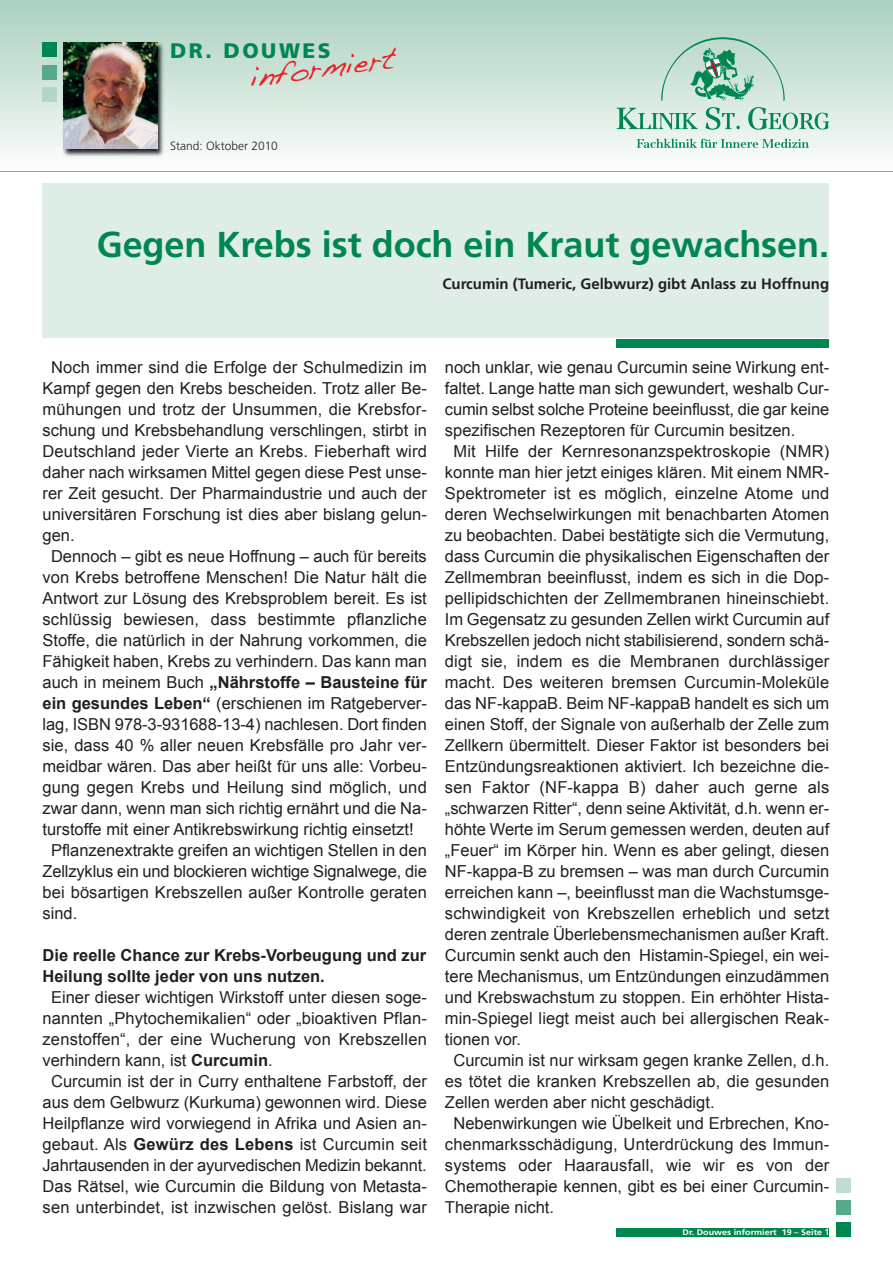
<style>
.page{position:relative;width:893px;height:1263px;background:#fff}
.page>*{position:absolute;margin:0;border:0;box-sizing:border-box;transform-origin:0 0}
.t1{font:700 36px "Frutiger";color:#008650}
.t2{font:30px "Handwriting Dakota";color:#ee1d23}
.t3{font:900 21px "Frutiger";letter-spacing:.12em;color:#008650}
.t4{font:16.5px "Arial";color:#231f20}
.t5{font:700 16.5px/21px "Arial";color:#231f20}
.t6{font:700 15px "Frutiger";color:#231f20}
.t7{font:300 12px "Frutiger";color:#231f20}
.t8{font:700 8.1px "Frutiger";color:#fff;scale:1.11 1}
.s1{font-weight:400}
.s2{font-weight:700}
.s3{font-size:9px}
</style>
<div class="page">
<div style="left:836px;top:1222px;width:14px;height:15px;background:#008650"></div>
<div style="left:836px;top:1200px;width:14px;height:15px;background:#5a8"></div>
<div style="left:836px;top:1178px;width:14px;height:15px;background:#c2ddcf"></div>
<hr style="left:0;top:169px;width:893px;height:3px;background:#008650">
<div style="left:617px;top:339px;width:212px;height:8px;background:#008650"></div>
<div style="left:43px;top:183px;width:786px;height:155px;background:#deede6"></div>
<div style="left:617px;top:1228px;width:212px;height:9px;background:#008650"></div>
<div style="left:0;top:0;width:893px;height:170px;background:linear-gradient(to bottom,#a9d0bd,#f9fcfb)"></div>
<svg style="left:661px;top:37px;width:124px;height:64px;background:#a4cfbc"></svg>
<svg style="left:617px;top:108px;width:81px;height:21px;background:#9ccfba"></svg>
<svg style="left:705px;top:107px;width:35px;height:23px"></svg>
<svg style="left:748px;top:107px;width:81px;height:23px;background:#a3d2be"></svg>
<svg style="left:637px;top:139px;width:172px;height:9px;background:#a2d2bf"></svg>
<img style="left:58px;top:37px;width:111px;height:123px">
<img style="left:64px;top:43px;width:93px;height:106px">
<div style="left:43px;top:43px;width:14px;height:14px;background:#008650"></div>
<div style="left:43px;top:65px;width:14px;height:15px;background:#5a8"></div>
<div style="left:43px;top:87px;width:14px;height:15px;background:#b4d6c5"></div>
<p class="t3" style="left:170px;top:39px;width:162px">DR. DOUWES</p>
<h2 class="t2" style="left:247px;top:60px;width:148px;rotate:-8deg">informiert</h2>
<p class="t7" style="left:170px;top:138px;width:109px">Stand: Oktober 2010</p>
<h1 class="t1" style="left:97px;top:229px;width:734px">Gegen Krebs ist doch ein Kraut gewachsen.</h1>
<p class="t6" style="left:442px;top:278px;width:388px">Curcumin (Tumeric, Gelbwurz) gibt Anlass zu Hoffnung</p>
<p class="t4" style="left:51px;top:361px;width:377px">Noch immer sind die Erfolge der Schulmedizin im</p>
<p class="t4" style="left:43px;top:382px;width:386px">Kampf gegen den Krebs bescheiden. Trotz aller Be-</p>
<p class="t4" style="left:43px;top:403px;width:386px">mühungen und trotz der Unsummen, die Krebsfor-</p>
<p class="t4" style="left:43px;top:424px;width:386px">schung und Krebsbehandlung verschlingen, stirbt in</p>
<p class="t4" style="left:43px;top:445px;width:386px">Deutschland jeder Vierte an Krebs. Fieberhaft wird</p>
<p class="t4" style="left:43px;top:466px;width:386px">daher nach wirksamen Mittel gegen diese Pest unse-</p>
<p class="t4" style="left:43px;top:487px;width:386px">rer Zeit gesucht. Der Pharmaindustrie und auch der</p>
<p class="t4" style="left:43px;top:508px;width:386px">universitären Forschung ist dies aber bislang gelun-</p>
<p class="t4" style="left:43px;top:529px;width:34px">gen.</p>
<p class="t4" style="left:51px;top:550px;width:377px">Dennoch – gibt es neue Hoffnung – auch für bereits</p>
<p class="t4" style="left:43px;top:571px;width:386px">von Krebs betroffene Menschen! Die Natur hält die</p>
<p class="t4" style="left:43px;top:592px;width:386px">Antwort zur Lösung des Krebsproblem bereit. Es ist</p>
<p class="t4" style="left:43px;top:613px;width:386px">schlüssig bewiesen, dass bestimmte pflanzliche</p>
<p class="t4" style="left:43px;top:634px;width:386px">Stoffe, die natürlich in der Nahrung vorkommen, die</p>
<p class="t4" style="left:43px;top:655px;width:386px">Fähigkeit haben, Krebs zu verhindern. Das kann man</p>
<p class="t5" style="left:43px;top:673px;width:386px"><span class="s1">auch in meinem Buch</span> „Nährstoffe – Bausteine für</p>
<p class="t4" style="left:43px;top:697px;width:386px"><span class="s2">ein gesundes Leben“</span> (erschienen im Ratgeberver-</p>
<p class="t4" style="left:43px;top:718px;width:386px">lag, ISBN 978-3-931688-13-4) nachlesen. Dort finden</p>
<p class="t4" style="left:43px;top:739px;width:386px">sie, dass 40 % aller neuen Krebsfälle pro Jahr ver-</p>
<p class="t4" style="left:43px;top:760px;width:386px">meidbar wären. Das aber heißt für uns alle: Vorbeu-</p>
<p class="t4" style="left:43px;top:781px;width:386px">gung gegen Krebs und Heilung sind möglich, und</p>
<p class="t4" style="left:43px;top:802px;width:386px">zwar dann, wenn man sich richtig ernährt und die Na-</p>
<p class="t4" style="left:43px;top:823px;width:373px">turstoffe mit einer Antikrebswirkung richtig einsetzt!</p>
<p class="t4" style="left:51px;top:844px;width:377px">Pflanzenextrakte greifen an wichtigen Stellen in den</p>
<p class="t4" style="left:43px;top:865px;width:386px">Zellzyklus ein und blockieren wichtige Signalwege, die</p>
<p class="t4" style="left:43px;top:886px;width:386px">bei bösartigen Krebszellen außer Kontrolle geraten</p>
<p class="t4" style="left:43px;top:907px;width:36px">sind.</p>
<p class="t5" style="left:43px;top:946px;width:385px">Die reelle Chance zur Krebs-Vorbeugung und zur<br>Heilung sollte jeder von uns nutzen.</p>
<p class="t4" style="left:51px;top:991px;width:377px">Einer dieser wichtigen Wirkstoff unter diesen soge-</p>
<p class="t4" style="left:43px;top:1012px;width:386px">nannten „Phytochemikalien“ oder „bioaktiven Pflan-</p>
<p class="t4" style="left:43px;top:1033px;width:386px">zenstoffen“, der eine Wucherung von Krebszellen</p>
<p class="t4" style="left:43px;top:1054px;width:232px">verhindern kann, ist <span class="s2">Curcumin</span>.</p>
<p class="t4" style="left:51px;top:1075px;width:377px">Curcumin ist der in Curry enthaltene Farbstoff, der</p>
<p class="t4" style="left:43px;top:1096px;width:386px">aus dem Gelbwurz (Kurkuma) gewonnen wird. Diese</p>
<p class="t4" style="left:43px;top:1117px;width:386px">Heilpflanze wird vorwiegend in Afrika und Asien an-</p>
<p class="t4" style="left:43px;top:1138px;width:386px">gebaut. Als <span class="s2">Gewürz des Lebens</span> ist Curcumin seit</p>
<p class="t4" style="left:43px;top:1159px;width:386px">Jahrtausenden in der ayurvedischen Medizin bekannt.</p>
<p class="t4" style="left:43px;top:1180px;width:386px">Das Rätsel, wie Curcumin die Bildung von Metasta-</p>
<p class="t4" style="left:43px;top:1201px;width:386px">sen unterbindet, ist inzwischen gelöst. Bislang war</p>
<p class="t4" style="left:445px;top:361px;width:386px">noch unklar, wie genau Curcumin seine Wirkung ent-</p>
<p class="t4" style="left:445px;top:382px;width:386px">faltet. Lange hatte man sich gewundert, weshalb Cur-</p>
<p class="t4" style="left:445px;top:403px;width:386px">cumin selbst solche Proteine beeinflusst, die gar keine</p>
<p class="t4" style="left:445px;top:424px;width:352px">spezifischen Rezeptoren für Curcumin besitzen.</p>
<p class="t4" style="left:453px;top:445px;width:377px">Mit Hilfe der Kernresonanzspektroskopie (NMR)</p>
<p class="t4" style="left:445px;top:466px;width:386px">konnte man hier jetzt einiges klären. Mit einem NMR-</p>
<p class="t4" style="left:445px;top:487px;width:386px">Spektrometer ist es möglich, einzelne Atome und</p>
<p class="t4" style="left:445px;top:508px;width:386px">deren Wechselwirkungen mit benachbarten Atomen</p>
<p class="t4" style="left:445px;top:529px;width:386px">zu beobachten. Dabei bestätigte sich die Vermutung,</p>
<p class="t4" style="left:445px;top:550px;width:386px">dass Curcumin die physikalischen Eigenschaften der</p>
<p class="t4" style="left:445px;top:571px;width:386px">Zellmembran beeinflusst, indem es sich in die Dop-</p>
<p class="t4" style="left:445px;top:592px;width:386px">pellipidschichten der Zellmembranen hineinschiebt.</p>
<p class="t4" style="left:445px;top:613px;width:386px">Im Gegensatz zu gesunden Zellen wirkt Curcumin auf</p>
<p class="t4" style="left:445px;top:634px;width:386px">Krebszellen jedoch nicht stabilisierend, sondern schä-</p>
<p class="t4" style="left:445px;top:655px;width:386px">digt sie, indem es die Membranen durchlässiger</p>
<p class="t4" style="left:445px;top:676px;width:386px">macht. Des weiteren bremsen Curcumin-Moleküle</p>
<p class="t4" style="left:445px;top:697px;width:386px">das NF-kappaB. Beim NF-kappaB handelt es sich um</p>
<p class="t4" style="left:445px;top:718px;width:386px">einen Stoff, der Signale von außerhalb der Zelle zum</p>
<p class="t4" style="left:445px;top:739px;width:386px">Zellkern übermittelt. Dieser Faktor ist besonders bei</p>
<p class="t4" style="left:445px;top:760px;width:386px">Entzündungsreaktionen aktiviert. Ich bezeichne die-</p>
<p class="t4" style="left:445px;top:781px;width:386px">sen Faktor (NF-kappa B) daher auch gerne als</p>
<p class="t4" style="left:445px;top:802px;width:386px">„schwarzen Ritter“, denn seine Aktivität, d.h. wenn er-</p>
<p class="t4" style="left:445px;top:823px;width:386px">höhte Werte im Serum gemessen werden, deuten auf</p>
<p class="t4" style="left:445px;top:844px;width:386px">„Feuer“ im Körper hin. Wenn es aber gelingt, diesen</p>
<p class="t4" style="left:445px;top:865px;width:386px">NF-kappa-B zu bremsen – was man durch Curcumin</p>
<p class="t4" style="left:445px;top:886px;width:386px">erreichen kann –, beeinflusst man die Wachstumsge-</p>
<p class="t4" style="left:445px;top:907px;width:386px">schwindigkeit von Krebszellen erheblich und setzt</p>
<p class="t4" style="left:445px;top:928px;width:386px">deren zentrale Überlebensmechanismen außer Kraft.</p>
<p class="t4" style="left:445px;top:949px;width:386px">Curcumin senkt auch den Histamin-Spiegel, ein wei-</p>
<p class="t4" style="left:445px;top:970px;width:386px">tere Mechanismus, um Entzündungen einzudämmen</p>
<p class="t4" style="left:445px;top:991px;width:386px">und Krebswachstum zu stoppen. Ein erhöhter Hista-</p>
<p class="t4" style="left:445px;top:1012px;width:386px">min-Spiegel liegt meist auch bei allergischen Reak-</p>
<p class="t4" style="left:445px;top:1033px;width:78px">tionen vor.</p>
<p class="t4" style="left:453px;top:1054px;width:377px">Curcumin ist nur wirksam gegen kranke Zellen, d.h.</p>
<p class="t4" style="left:445px;top:1075px;width:386px">es tötet die kranken Krebszellen ab, die gesunden</p>
<p class="t4" style="left:445px;top:1096px;width:271px">Zellen werden aber nicht geschädigt.</p>
<p class="t4" style="left:453px;top:1117px;width:377px">Nebenwirkungen wie Übelkeit und Erbrechen, Kno-</p>
<p class="t4" style="left:445px;top:1138px;width:386px">chenmarksschädigung, Unterdrückung des Immun-</p>
<p class="t4" style="left:445px;top:1159px;width:386px">systems oder Haarausfall, wie wir es von der</p>
<p class="t4" style="left:445px;top:1180px;width:386px">Chemotherapie kennen, gibt es bei einer Curcumin-</p>
<p class="t4" style="left:445px;top:1201px;width:111px">Therapie nicht.</p>
<p class="t8" style="left:683px;top:1229px;width:134px">Dr. Douwes informiert 19 – Seite <span class="s3">1</span></p>
</div>
